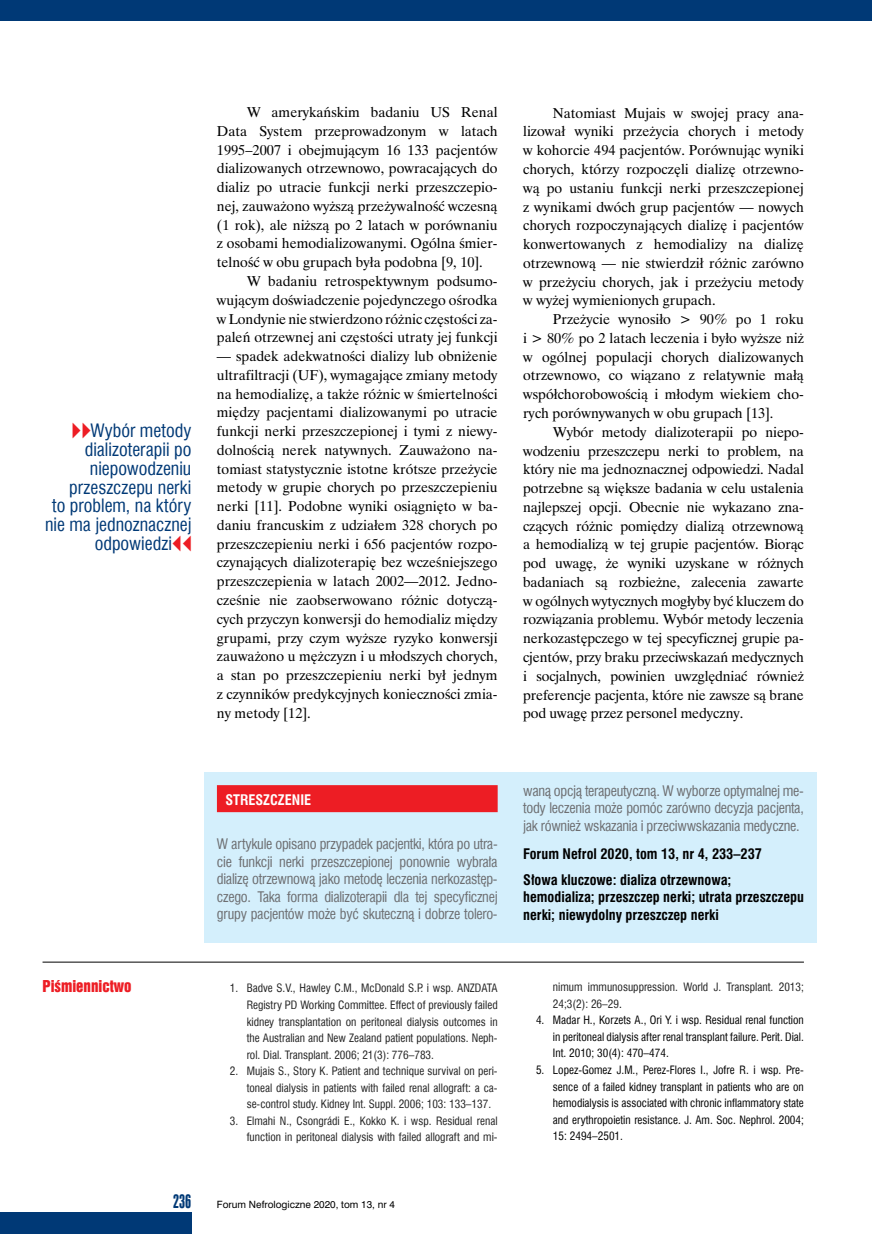
<style>
.page{position:relative;width:872px;height:1234px;background:#fff}
.page>*{position:absolute;margin:0;border:0;box-sizing:border-box;transform-origin:0 0}
.t1{font:18px/18.8px "Swis 721 Cn EU";color:#003976;text-align:right}
.t2{font:18px "Swis 924 EU";color:#003976}
.t3{font:15px "Swis 921 EU";color:#ed1d24}
.t4{font:14.25px/18.8px "Time Ibis EE";color:#000;text-align:justify}
.t5{font:14.25px/17.5px "Swis 721 Cn EU";letter-spacing:-.02em;color:#6d6e71;text-align:justify}
.t6{font:700 14.25px/26.1px "Swis 721 Cn EU";color:#000}
.t7{font:700 14.25px "Swis 721 Cn EU";color:#fff}
.t8{font:11.25px/16.5px "Swis 721 Cn EU";color:#212121;text-align:justify}
.t9{font:11.25px/16.5px "Swis 721 Cn EU";color:#000;text-align:justify}
.t10{font:9.3px "Swis 721 PL";color:#000}
.s1{font-family:"Newspaper Pi";color:#ed1d24}
.s2{color:#000}
</style>
<div class="page">
<div style="left:0;top:0;width:872px;height:21px;background:#003976"></div>
<div style="left:0;top:1212px;width:191px;height:21px;background:#003976"></div>
<div style="left:204px;top:772px;width:612px;height:170px;background:#d4effc"></div>
<div style="left:217px;top:785px;width:280px;height:27px;background:#ed1d24"></div>
<hr style="left:43px;top:961px;width:761px;height:1px;background:#000">
<p class="t1" style="left:45px;top:421px;width:148px"><span class="s1">VV</span>Wybór metody dializoterapii po niepowodzeniu przeszczepu nerki<br>to problem, na który nie ma jednoznacznej odpowiedzi<span class="s1">CC</span></p>
<p class="t4" style="left:217px;top:103px;width:282px;text-indent:30px">W amerykańskim badaniu US Renal Data System przeprowadzonym w latach 1995–2007 i obejmującym 16 133 pacjentów dializowanych otrzewnowo, powracających do dializ po utracie funkcji nerki przeszczepio&shy;nej, zauważono wyższą przeżywalność wczesną (1 rok), ale niższą po 2 latach w porównaniu z osobami hemodializowanymi. Ogólna śmier&shy;telność w obu grupach była podobna [9, 10].</p>
<p class="t4" style="left:217px;top:271px;width:282px;text-indent:30px">W badaniu retrospektywnym podsumo&shy;wującym doświadczenie pojedynczego ośrodka w Londynie nie stwierdzono różnic częstości za&shy;paleń otrzewnej ani częstości utraty jej funkcji</p>
<p class="t4" style="left:217px;top:346px;width:282px">— spadek adekwatności dializy lub obniżenie ultrafiltracji (UF), wymagające zmiany metody na hemodializę, a także różnic w śmiertelności między pacjentami dializowanymi po utracie funkcji nerki przeszczepionej i tymi z niewy&shy;dolnością nerek natywnych. Zauważono na&shy;tomiast statystycznie istotne krótsze przeżycie metody w grupie chorych po przeszczepieniu nerki [11]. Podobne wyniki osiągnięto w ba&shy;daniu francuskim z udziałem 328 chorych po przeszczepieniu nerki i 656 pacjentów rozpo&shy;czynających dializoterapię bez wcześniejszego przeszczepienia w latach 2002—2012. Jedno&shy;cześnie nie zaobserwowano różnic dotyczą&shy;cych przyczyn konwersji do hemodializ między grupami, przy czym wyższe ryzyko konwersji zauważono u mężczyzn i u młodszych chorych, a stan po przeszczepieniu nerki był jednym z czynników predykcyjnych konieczności zmia&shy;ny metody [12].</p>
<p class="t4" style="left:523px;top:103px;width:282px;text-indent:30px">Natomiast Mujais w swojej pracy ana&shy;lizował wyniki przeżycia chorych i metody w kohorcie 494 pacjentów. Porównując wyniki chorych, którzy rozpoczęli dializę otrzewno&shy;wą po ustaniu funkcji nerki przeszczepionej z wynikami dwóch grup pacjentów — nowych chorych rozpoczynających dializę i pacjentów konwertowanych z hemodializy na dializę otrzewnową — nie stwierdził różnic zarówno w przeżyciu chorych, jak i przeżyciu metody w wyżej wymienionych grupach.</p>
<p class="t4" style="left:523px;top:310px;width:282px;text-indent:30px">Przeżycie wynosiło &gt; 90% po 1 roku i &gt; 80% po 2 latach leczenia i było wyższe niż w ogólnej populacji chorych dializowanych otrzewnowo, co wiązano z relatywnie małą współchorobowością i młodym wiekiem cho&shy;rych porównywanych w obu grupach [13].</p>
<p class="t4" style="left:523px;top:422px;width:282px;text-indent:30px">Wybór metody dializoterapii po niepo&shy;wodzeniu przeszczepu nerki to problem, na który nie ma jednoznacznej odpowiedzi. Nadal potrzebne są większe badania w celu ustalenia najlepszej opcji. Obecnie nie wykazano zna&shy;czących różnic pomiędzy dializą otrzewnową a hemodializą w tej grupie pacjentów. Biorąc pod uwagę, że wyniki uzyskane w różnych badaniach są rozbieżne, zalecenia zawarte w ogólnych wytycznych mogłyby być kluczem do rozwiązania problemu. Wybór metody leczenia nerkozastępczego w tej specyficznej grupie pa&shy;cjentów, przy braku przeciwskazań medycznych i socjalnych, powinien uwzględniać również preferencje pacjenta, które nie zawsze są brane pod uwagę przez personel medyczny.</p>
<p class="t7" style="left:225px;top:790px;width:87px">STRESZCZENIE</p>
<p class="t5" style="left:217px;top:834px;width:282px">W artykule opisano przypadek pacjentki, która po utra&shy;cie funkcji nerki przeszczepionej ponownie wybrała dializę otrzewnową jako metodę leczenia nerkozastęp&shy;czego. Taka forma dializoterapii dla tej specyficznej grupy pacjentów może być skuteczną i dobrze tolero-</p>
<p class="t5" style="left:523px;top:781px;width:282px">waną opcją terapeutyczną. W wyborze optymalnej me&shy;tody leczenia może pomóc zarówno decyzja pacjenta, jak również wskazania i przeciwwskazania medyczne.</p>
<p class="t6" style="left:523px;top:841px;width:240px">Forum Nefrol 2020, tom 13, nr 4, 233–237<br>Słowa kluczowe: dializa otrzewnowa;</p>
<p class="t6" style="left:523px;top:888px;width:282px;line-height:17.5px">hemodializa; przeszczep nerki; utrata przeszczepu nerki; niewydolny przeszczep nerki</p>
<p class="t3" style="left:43px;top:976px;width:90px">Piśmiennictwo</p>
<p class="t8" style="left:553px;top:978px;width:252px">nimum immunosuppression. World J. Transplant. 2013;<br>24;3(2): 26–29<span class="s2">.</span></p>
<p class="t9" style="left:553px;top:1011px;width:252px;text-indent:-17px">4. Madar H., Korzets A., Ori Y. i wsp. Residual renal function in peritoneal dialysis after renal transplant failure. Perit. Dial.<br>Int. 2010; 30(4): 470–474.</p>
<p class="t9" style="left:553px;top:1061px;width:252px;text-indent:-17px">5. Lopez-Gomez J.M., Perez-Flores I., Jofre R. i wsp. Pre&shy;sence of a failed kidney transplant in patients who are on hemodialysis is associated with chronic inflammatory state and erythropoietin resistance. J. Am. Soc. Nephrol. 2004; 15: 2494–2501.</p>
<p class="t8" style="left:247px;top:979px;width:252px;text-indent:-17px">1. Badve S.V., Hawley C.M., McDonald S.P. i wsp. ANZDATA Registry PD Working Committee. Effect of previously failed kidney transplantation on peritoneal dialysis outcomes in the Australian and New Zealand patient populations. Neph&shy;rol. Dial. Transplant. 2006; 21(3): 776–783.</p>
<p class="t8" style="left:247px;top:1062px;width:252px;text-indent:-17px">2. Mujais S., Story K. Patient and technique survival on peri&shy;toneal dialysis in patients with failed renal allograft: a ca&shy;se-control study. Kidney Int. Suppl. 2006; 103: 133–137.</p>
<p class="t8" style="left:230px;top:1111px;width:269px;text-align:right">3. Elmahi N., Csongrádi E., Kokko K. i wsp. Residual renal function in peritoneal dialysis with failed allograft and mi-</p>
<p class="t2" style="left:173px;top:1189px;width:20px">236</p>
<p class="t10" style="left:217px;top:1198px;width:180px">Forum Nefrologiczne 2020, tom 13, nr 4</p>
</div>
